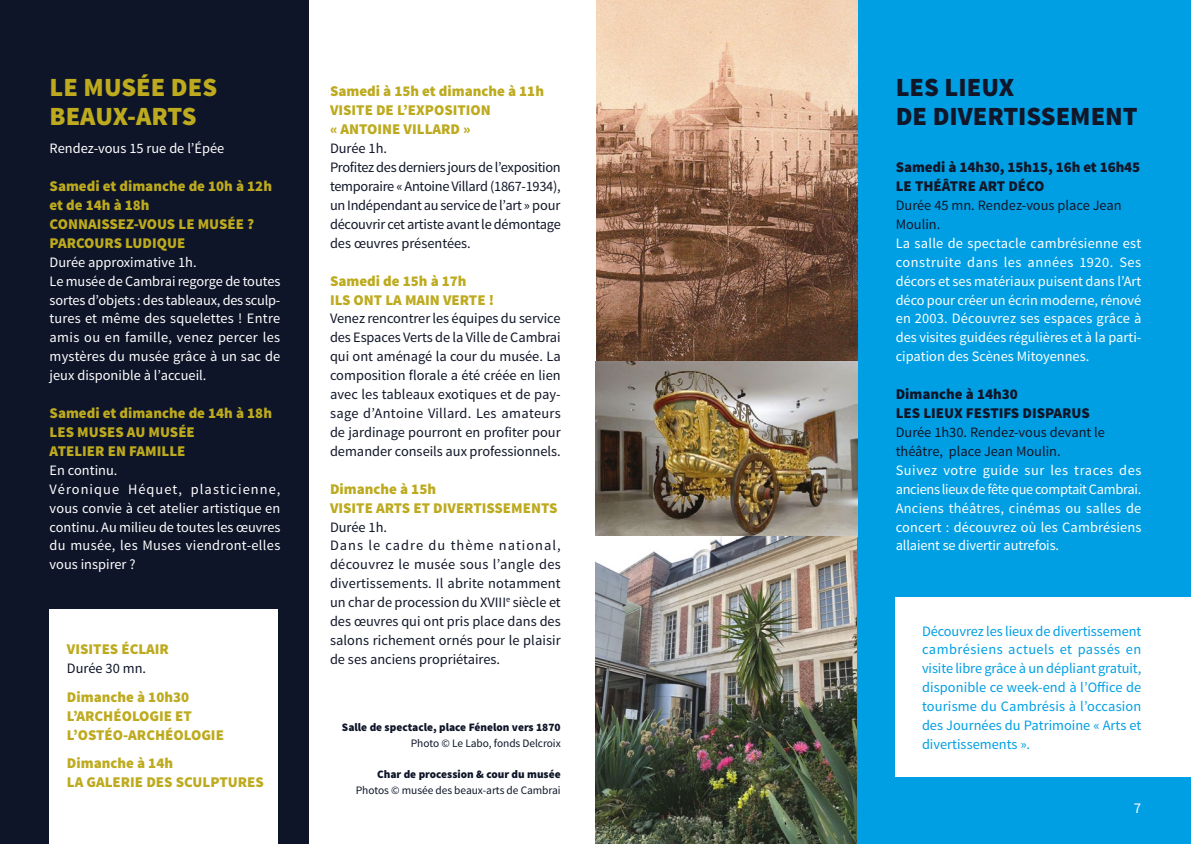
<style>
.page{position:relative;width:1191px;height:844px;background:#fff}
.page>*{position:absolute;margin:0;border:0;box-sizing:border-box;transform-origin:0 0}
.t1{font:900 26.25px/28.3px "Source Sans Pro";color:#111628}
.t2{font:900 26.25px/28.3px "Source Sans Pro";color:#bdaa1e}
.t3{font:900 14.88px/18.9px "Source Sans Pro";color:#bdaa1e}
.t4{font:900 14.88px/18.9px "Source Sans Pro";letter-spacing:-.005em;color:#111628}
.t5{font:900 14.88px/18.9px "Source Sans Pro";color:#0e1528}
.t6{font:14.88px "Source Sans Pro";color:#fff}
.t7{font:14.35px/18.9px "Source Sans Pro";color:#fff;text-align:justify}
.t8{font:14.35px/18.9px "Source Sans Pro";color:#111628}
.t9{font:14.35px/18.9px "Source Sans Pro";color:#009fe4;text-align:justify}
.t10{font:14.35px/18.9px "Source Sans Pro";letter-spacing:-.02em;color:#111628}
.t11{font:14.35px "Source Sans Pro";color:#0e1528}
.t12{font:900 11.38px "Source Sans Pro";color:#0e1528}
.t13{font:11.38px "Source Sans Pro";letter-spacing:-.005em;color:#0e1528}
.s1{color:#0e1528}
</style>
<div class="page">
<div style="left:853px;top:0;width:338px;height:843px;background:#009fe4"></div>
<img style="left:597px;top:0;width:260px;height:361px">
<div style="left:0;top:0;width:309px;height:843px;background:#0e1528"></div>
<img style="left:595px;top:361px;width:262px;height:482px">
<div style="left:50px;top:609px;width:228px;height:234px;background:#fff"></div>
<div style="left:895px;top:597px;width:296px;height:179px;background:#fff"></div>
<h1 class="t2" style="left:50px;top:75px;width:169px">LE MUSÉE DES<br>BEAUX-ARTS</h1>
<p class="t7" style="left:50px;top:139px;width:176px">Rendez-vous 15 rue de l’Épée</p>
<p class="t3" style="left:50px;top:177px;width:224px">Samedi et dimanche de 10h à 12h et de 14h à 18h<br>CONNAISSEZ-VOUS LE MUSÉE ?<br>PARCOURS LUDIQUE</p>
<p class="t7" style="left:50px;top:253px;width:232px;text-align:left">Durée approximative 1h.<br>Le musée de Cambrai regorge de toutes sortes d’objets : des tableaux, des sculp&shy;tures et même des squelettes ! Entre amis ou en famille, venez percer les mystères du musée grâce à un sac de jeux disponible à l’accueil.</p>
<p class="t3" style="left:50px;top:404px;width:224px">Samedi et dimanche de 14h à 18h<br>LES MUSES AU MUSÉE<br>ATELIER EN FAMILLE</p>
<p class="t7" style="left:50px;top:460px;width:232px;text-align:left">En continu.<br>Véronique Héquet, plasticienne, vous convie à cet atelier artistique en continu. Au milieu de toutes les œuvres du musée, les Muses viendront-elles vous inspirer ?</p>
<p class="t3" style="left:67px;top:640px;width:103px">VISITES ÉCLAIR</p>
<p class="t11" style="left:67px;top:659px;width:81px">Durée 30 mn.</p>
<p class="t3" style="left:67px;top:687px;width:158px">Dimanche à 10h30<br>L’ARCHÉOLOGIE ET<br>L’OSTÉO-ARCHÉOLOGIE</p>
<p class="t3" style="left:67px;top:754px;width:198px">Dimanche à 14h<br>LA GALERIE DES SCULPTURES</p>
<p class="t3" style="left:330px;top:83px;width:215px">Samedi à 15h et dimanche à 11h<br>VISITE DE L’EXPOSITION<br>« ANTOINE VILLARD »</p>
<p class="t10" style="left:330px;top:139px;width:232px">Durée 1h.<br>Profitez des derniers jours de l’exposition temporaire « Antoine Villard (1867-1934), un Indépendant au service de l’art » pour découvrir cet artiste avant le démontage des œuvres présentées.</p>
<p class="t3" style="left:330px;top:272px;width:166px">Samedi de 15h à 17h<br>ILS ONT LA MAIN VERTE !</p>
<p class="t8" style="left:330px;top:309px;width:232px;text-align:justify">Venez rencontrer les équipes du service des Espaces Verts de la Ville de Cambrai qui ont aménagé la cour du musée. La composition florale a été créée en lien avec les tableaux exotiques et de pay&shy;sage d’Antoine Villard. Les amateurs de jardinage pourront en profiter pour demander conseils aux professionnels.</p>
<p class="t3" style="left:330px;top:480px;width:229px">Dimanche à 15h<br>VISITE ARTS ET DIVERTISSEMENTS</p>
<p class="t8" style="left:330px;top:517px;width:232px">Durée 1h.<br>Dans le cadre du thème national, découvrez le musée sous l’angle des divertissements. Il abrite notamment un char de procession du XVIII<sup>e</sup> siècle et des œuvres qui ont pris place dans des salons richement ornés pour le plaisir de ses anciens propriétaires.</p>
<p class="t12" style="left:342px;top:719px;width:220px">Salle de spectacle, place Fénelon vers 1870</p>
<p class="t13" style="left:411px;top:735px;width:151px">Photo © Le Labo, fonds Delcroix</p>
<p class="t12" style="left:377px;top:766px;width:185px">Char de procession &amp; cour du musée</p>
<p class="t13" style="left:356px;top:782px;width:206px">Photos © musée des beaux-arts de Cambrai</p>
<h1 class="t1" style="left:895px;top:75px;width:243px">LES LIEUX<br>DE DIVERTISSEMENT</h1>
<p class="t4" style="left:895px;top:158px;width:246px">Samedi à 14h30, 15h15, 16h et 16h45<br>LE THÉÂTRE ART DÉCO</p>
<p class="t8" style="left:895px;top:196px;width:227px">Durée 45 mn. Rendez-vous place Jean<br>Moulin.</p>
<p class="t7" style="left:895px;top:234px;width:247px">La salle de spectacle cambrésienne est construite dans les années 1920. Ses décors et ses matériaux puisent dans l’Art déco pour créer un écrin moderne, rénové en 2003. Découvrez ses espaces grâce à des visites guidées régulières et à la parti&shy;cipation des Scènes Mitoyennes.</p>
<p class="t5" style="left:895px;top:385px;width:196px">Dimanche à 14h30<br>LES LIEUX FESTIFS DISPARUS</p>
<p class="t8" style="left:895px;top:423px;width:211px"><span class="s1">Durée 1h30.</span> Rendez-vous devant le théâtre, place Jean Moulin.</p>
<p class="t7" style="left:895px;top:460px;width:247px">Suivez votre guide sur les traces des anciens lieux de fête que comptait Cambrai.<br>Anciens théâtres, cinémas ou salles de concert : découvrez où les Cambrésiens allaient se divertir autrefois.</p>
<p class="t9" style="left:922px;top:621px;width:221px">Découvrez les lieux de divertissement cambrésiens actuels et passés en visite libre grâce à un dépliant gratuit, disponible ce week-end à l’Office de tourisme du Cambrésis à l’occasion des Journées du Patrimoine « Arts et divertissements ».</p>
<p class="t6" style="left:1134px;top:798px;width:9px">7</p>
</div>
